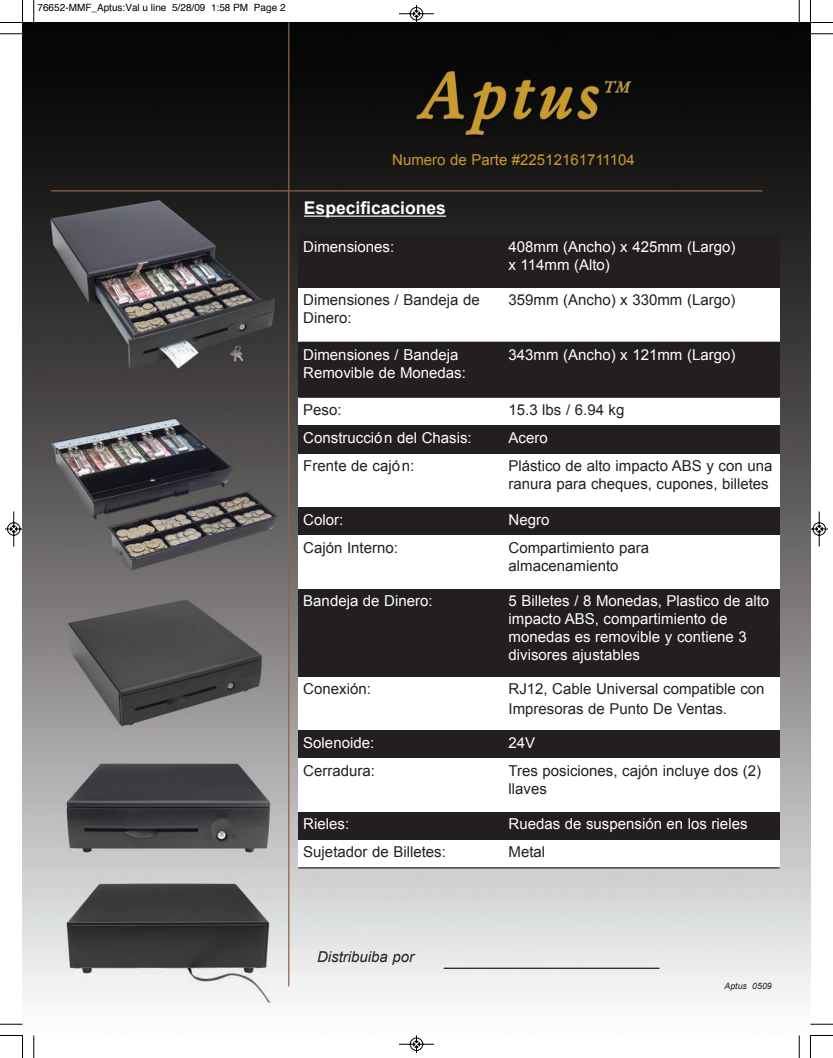
<style>
.page{position:relative;width:833px;height:1058px;background:#fff}
.page>*{position:absolute;margin:0;border:0;box-sizing:border-box;transform-origin:0 0}
.t1{font:700 17.5px "Arial";color:#fff}
.t2{font:15px/18px "Arial";color:#231f20}
.t3{font:15px/18px "Arial";color:#fff}
.t4{font:15px "Arial";color:#cb9a2b}
.t5{font:italic 15px "Arial";color:#231f20}
.t6{font:10px "Helvetica";color:#000}
.t7{font:italic 8.75px "Arial";color:#231f20}
</style>
<div class="page">
<img style="left:22px;top:22px;width:788px;height:1003px">
<hr style="left:288px;top:22px;width:1px;height:964px;background:#8a644e">
<div style="left:298px;top:234px;width:205px;height:54px;background:#231f20"></div>
<div style="left:503px;top:234px;width:276px;height:54px;background:#231f20"></div>
<div style="left:298px;top:288px;width:205px;height:54px;background:#fff"></div>
<div style="left:503px;top:288px;width:276px;height:54px;background:#fff"></div>
<div style="left:298px;top:342px;width:205px;height:55px;background:#231f20"></div>
<div style="left:503px;top:342px;width:276px;height:55px;background:#231f20"></div>
<div style="left:298px;top:397px;width:205px;height:29px;background:#fff"></div>
<div style="left:503px;top:397px;width:276px;height:29px;background:#fff"></div>
<div style="left:298px;top:426px;width:205px;height:28px;background:#231f20"></div>
<div style="left:503px;top:426px;width:276px;height:28px;background:#231f20"></div>
<div style="left:298px;top:454px;width:205px;height:53px;background:#fff"></div>
<div style="left:503px;top:454px;width:276px;height:53px;background:#fff"></div>
<div style="left:298px;top:507px;width:205px;height:28px;background:#231f20"></div>
<div style="left:503px;top:507px;width:276px;height:28px;background:#231f20"></div>
<div style="left:298px;top:535px;width:205px;height:54px;background:#fff"></div>
<div style="left:503px;top:535px;width:276px;height:54px;background:#fff"></div>
<div style="left:298px;top:589px;width:205px;height:88px;background:#231f20"></div>
<div style="left:503px;top:589px;width:276px;height:88px;background:#231f20"></div>
<div style="left:298px;top:677px;width:205px;height:53px;background:#fff"></div>
<div style="left:503px;top:677px;width:276px;height:53px;background:#fff"></div>
<div style="left:298px;top:730px;width:205px;height:28px;background:#231f20"></div>
<div style="left:503px;top:730px;width:276px;height:28px;background:#231f20"></div>
<div style="left:298px;top:758px;width:205px;height:54px;background:#fff"></div>
<div style="left:503px;top:758px;width:276px;height:54px;background:#fff"></div>
<div style="left:298px;top:812px;width:205px;height:28px;background:#231f20"></div>
<div style="left:503px;top:812px;width:276px;height:28px;background:#231f20"></div>
<div style="left:298px;top:840px;width:205px;height:27px;background:#fff"></div>
<div style="left:503px;top:840px;width:276px;height:27px;background:#fff"></div>
<hr style="left:298px;top:396px;width:481px;height:2px;background:#231f20">
<hr style="left:298px;top:867px;width:481px;height:1px;background:#231f20">
<hr style="left:304px;top:215px;width:142px;height:2px;background:#fff">
<hr style="left:443px;top:967px;width:216px;height:1px;background:#231f20">
<hr style="left:51px;top:190px;width:711px;height:1px;background:#8a644e">
<svg style="left:33px;top:0;width:2px;height:22px"></svg>
<svg style="left:0;top:33px;width:22px;height:2px"></svg>
<svg style="left:798px;top:0;width:2px;height:22px"></svg>
<svg style="left:810px;top:33px;width:22px;height:2px"></svg>
<svg style="left:33px;top:1035px;width:2px;height:23px"></svg>
<svg style="left:0;top:1023px;width:22px;height:2px"></svg>
<svg style="left:798px;top:1035px;width:2px;height:23px"></svg>
<svg style="left:810px;top:1023px;width:22px;height:2px"></svg>
<svg style="left:0;top:0;width:23px;height:23px"></svg>
<svg style="left:810px;top:0;width:22px;height:23px"></svg>
<svg style="left:0;top:1035px;width:23px;height:23px"></svg>
<svg style="left:810px;top:1035px;width:22px;height:23px"></svg>
<svg style="left:398px;top:5px;width:36px;height:18px"></svg>
<svg style="left:399px;top:1035px;width:35px;height:18px"></svg>
<svg style="left:5px;top:511px;width:18px;height:36px"></svg>
<svg style="left:809px;top:511px;width:19px;height:36px"></svg>
<p class="t6" style="left:38px;top:4px;width:249px">76652-MMF_Aptus:Val u line 5/28/09 1:58 PM Page 2</p>
<p class="t4" style="left:392px;top:151px;width:244px">Numero de Parte #22512161711104</p>
<p class="t1" style="left:304px;top:198px;width:144px">Especificaciones</p>
<p class="t3" style="left:303px;top:237px;width:92px">Dimensiones:</p>
<p class="t3" style="left:508px;top:237px;width:228px">408mm (Ancho) x 425mm (Largo) x 114mm (Alto)</p>
<p class="t2" style="left:303px;top:291px;width:178px">Dimensiones / Bandeja de<br>Dinero:</p>
<p class="t2" style="left:508px;top:291px;width:228px">359mm (Ancho) x 330mm (Largo)</p>
<p class="t3" style="left:303px;top:346px;width:164px">Dimensiones / Bandeja<br>Removible de Monedas:</p>
<p class="t3" style="left:508px;top:346px;width:228px">343mm (Ancho) x 121mm (Largo)</p>
<p class="t2" style="left:303px;top:401px;width:40px">Peso:</p>
<p class="t2" style="left:508px;top:401px;width:117px">15.3 lbs / 6.94 kg</p>
<p class="t3" style="left:303px;top:429px;width:170px">Construcción del Chasis:</p>
<p class="t3" style="left:508px;top:429px;width:41px">Acero</p>
<p class="t2" style="left:303px;top:457px;width:112px">Frente de cajón:</p>
<p class="t2" style="left:508px;top:457px;width:265px">Plástico de alto impacto ABS y con una ranura para cheques, cupones, billetes</p>
<p class="t3" style="left:303px;top:510px;width:42px">Color:</p>
<p class="t3" style="left:508px;top:510px;width:42px">Negro</p>
<p class="t2" style="left:303px;top:538px;width:96px">Cajón Interno:</p>
<p class="t2" style="left:508px;top:538px;width:142px">Compartimiento para almacenamiento</p>
<p class="t3" style="left:303px;top:592px;width:131px">Bandeja de Dinero:</p>
<p class="t3" style="left:508px;top:592px;width:262px">5 Billetes / 8 Monedas, Plastico de alto impacto ABS, compartimiento de monedas es removible y contiene 3 divisores ajustables</p>
<p class="t2" style="left:303px;top:680px;width:69px">Conexión:</p>
<p class="t2" style="left:508px;top:679px;width:257px;line-height:19.9px">RJ12, Cable Universal compatible con<br>Impresoras de Punto De Ventas.</p>
<p class="t3" style="left:303px;top:733px;width:72px">Solenoide:</p>
<p class="t3" style="left:508px;top:733px;width:28px">24V</p>
<p class="t2" style="left:303px;top:761px;width:73px">Cerradura:</p>
<p class="t2" style="left:508px;top:761px;width:254px">Tres posiciones, cajón incluye dos (2) llaves</p>
<p class="t3" style="left:303px;top:815px;width:47px">Rieles:</p>
<p class="t3" style="left:508px;top:815px;width:240px">Ruedas de suspensión en los rieles</p>
<p class="t2" style="left:303px;top:843px;width:144px">Sujetador de Billetes:</p>
<p class="t2" style="left:508px;top:843px;width:38px">Metal</p>
<p class="t5" style="left:317px;top:948px;width:99px">Distribuiba por</p>
<p class="t7" style="left:724px;top:980px;width:49px">Aptus 0509</p>
</div>
